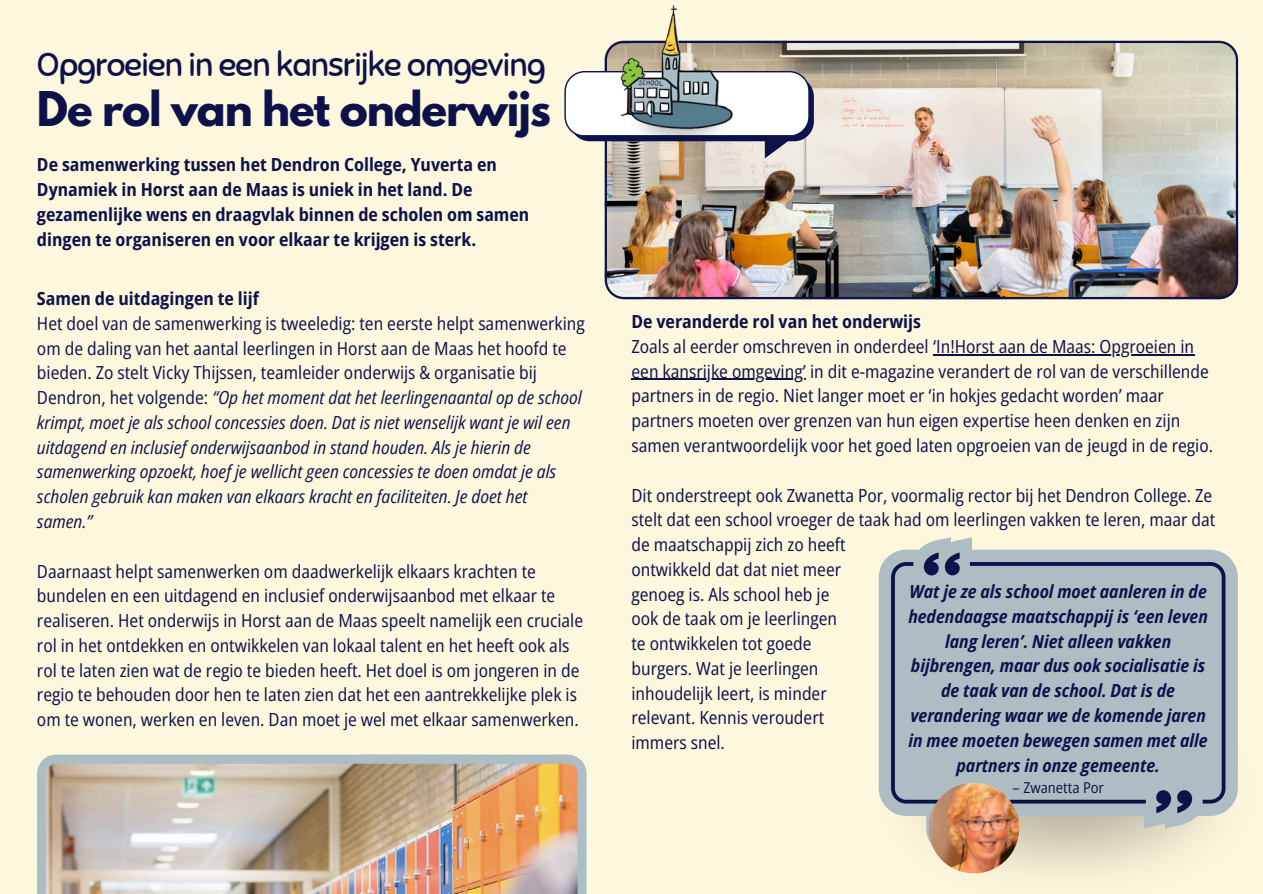
<style>
.page{position:relative;width:1263px;height:894px;background:#fff}
.page>*{position:absolute;margin:0;border:0;box-sizing:border-box;transform-origin:0 0}
.t1{font:700 42.45px "League Spartan";letter-spacing:-.025em;color:#0e124a}
.t2{font:33px "Sniglet";letter-spacing:-.025em;color:#0e124a}
.t3{font:semi-condensed 18px/24.8px "Open Sans";color:#0e124a}
.t4{font:italic semi-condensed 18px/24.8px "Open Sans";color:#0e124a}
.t5{font:700 semi-condensed 18px/24.8px "Open Sans";color:#0e124a}
.t6{font:italic 700 semi-condensed 18px/24.8px "Open Sans";color:#0e124a;text-align:center}
.t7{font:semi-condensed 15px "Open Sans";color:#0e124a}
.s1{font-style:normal}
</style>
<div class="page">
<div style="left:0;top:0;width:1263px;height:893px;background:#fdf7dd"></div>
<img style="left:605px;top:41px;width:633px;height:258px">
<svg style="left:564px;top:71px;width:250px;height:87px;background:#d7d6d8"></svg>
<img style="left:629px;top:135px;width:102px;height:18px">
<img style="left:605px;top:5px;width:130px;height:130px">
<hr style="left:933px;top:354px;width:261px;height:1px;background:#0e124a">
<hr style="left:631px;top:378px;width:175px;height:2px;background:#0e124a">
<svg style="left:879px;top:537px;width:359px;height:315px;fill:#aebcc4"></svg>
<svg style="left:945px;top:552px;width:15px;height:10px"></svg>
<svg style="left:924px;top:552px;width:15px;height:10px"></svg>
<svg style="left:1156px;top:803px;width:15px;height:9px"></svg>
<svg style="left:1177px;top:803px;width:15px;height:9px"></svg>
<svg style="left:1146px;top:562px;width:79px;height:241px;background:#a1afba"></svg>
<svg style="left:891px;top:562px;width:255px;height:278px;background:#aab6be"></svg>
<img style="left:927px;top:780px;width:94px;height:95px">
<img style="left:37px;top:754px;width:549px;height:139px">
<p class="t2" style="left:37px;top:45px;width:510px">Opgroeien in een kansrijke omgeving</p>
<p class="t1" style="left:37px;top:88px;width:515px">De rol van het onderwijs</p>
<p class="t5" style="left:37px;top:152px;width:494px">De samenwerking tussen het Dendron College, Yuverta en Dynamiek in Horst aan de Maas is uniek in het land. De gezamenlijke wens en draagvlak binnen de scholen om samen dingen te organiseren en voor elkaar te krijgen is sterk.</p>
<p class="t5" style="left:37px;top:285px;width:223px">Samen de uitdagingen te lijf</p>
<h2 class="t3" style="left:37px;top:310px;width:549px">Het doel van de samenwerking is tweeledig: ten eerste helpt samenwerking</h2>
<p class="t3" style="left:37px;top:335px;width:531px">om de daling van het aantal leerlingen in Horst aan de Maas het hoofd te</p>
<h1 class="t4" style="left:37px;top:360px;width:546px"><span class="s1">bieden. Zo stelt Vicky Thijssen, teamleider onderwijs &amp; organisatie bij Dendron, het volgende:</span> “Op het moment dat het leerlingenaantal op de school krimpt, moet je als school concessies doen. Dat is niet wenselijk want je wil een uitdagend en inclusief onderwijsaanbod in stand houden. Als je hierin de samenwerking opzoekt, hoef je wellicht geen concessies te doen omdat je als scholen gebruik kan maken van elkaars kracht en faciliteiten. Je doet het samen.”</h1>
<p class="t3" style="left:37px;top:558px;width:548px">Daarnaast helpt samenwerken om daadwerkelijk elkaars krachten te bundelen en een uitdagend en inclusief onderwijsaanbod met elkaar te realiseren. Het onderwijs in Horst aan de Maas speelt namelijk een cruciale rol in het ontdekken en ontwikkelen van lokaal talent en het heeft ook als rol te laten zien wat de regio te bieden heeft. Het doel is om jongeren in de regio te behouden door hen te laten zien dat het een aantrekkelijke plek is om te wonen, werken en leven. Dan moet je wel met elkaar samenwerken.</p>
<p class="t5" style="left:631px;top:308px;width:291px">De veranderde rol van het onderwijs</p>
<p class="t3" style="left:631px;top:333px;width:564px">Zoals al eerder omschreven in onderdeel ‘In!Horst aan de Maas: Opgroeien in</p>
<p class="t3" style="left:631px;top:358px;width:583px">een kansrijke omgeving’ in dit e-magazine verandert de rol van de verschillende partners in de regio. Niet langer moet er ‘in hokjes gedacht worden’ maar partners moeten over grenzen van hun eigen expertise heen denken en zijn samen verantwoordelijk voor het goed laten opgroeien van de jeugd in de regio.</p>
<p class="t3" style="left:631px;top:482px;width:585px">Dit onderstreept ook Zwanetta Por, voormalig rector bij het Dendron College. Ze stelt dat een school vroeger de taak had om leerlingen vakken te leren, maar dat</p>
<p class="t3" style="left:631px;top:531px;width:216px">de maatschappij zich zo heeft ontwikkeld dat dat niet meer</p>
<p class="t3" style="left:631px;top:581px;width:199px">genoeg is. Als school heb je</p>
<p class="t3" style="left:631px;top:605px;width:207px">ook de taak om je leerlingen</p>
<p class="t3" style="left:631px;top:630px;width:182px">te ontwikkelen tot goede</p>
<p class="t3" style="left:631px;top:655px;width:189px">burgers. Wat je leerlingen</p>
<p class="t3" style="left:631px;top:680px;width:197px">inhoudelijk leert, is minder</p>
<p class="t3" style="left:631px;top:704px;width:194px">relevant. Kennis veroudert</p>
<p class="t3" style="left:631px;top:729px;width:95px">immers snel.</p>
<p class="t6" style="left:908px;top:578px;width:301px">Wat je ze als school moet aanleren in de hedendaagse maatschappij is ‘een leven lang leren’. Niet alleen vakken bijbrengen, maar dus ook socialisatie is de taak van de school. Dat is de verandering waar we de komende jaren in mee moeten bewegen samen met alle partners in onze gemeente.</p>
<p class="t7" style="left:1013px;top:776px;width:93px">– Zwanetta Por</p>
</div>
